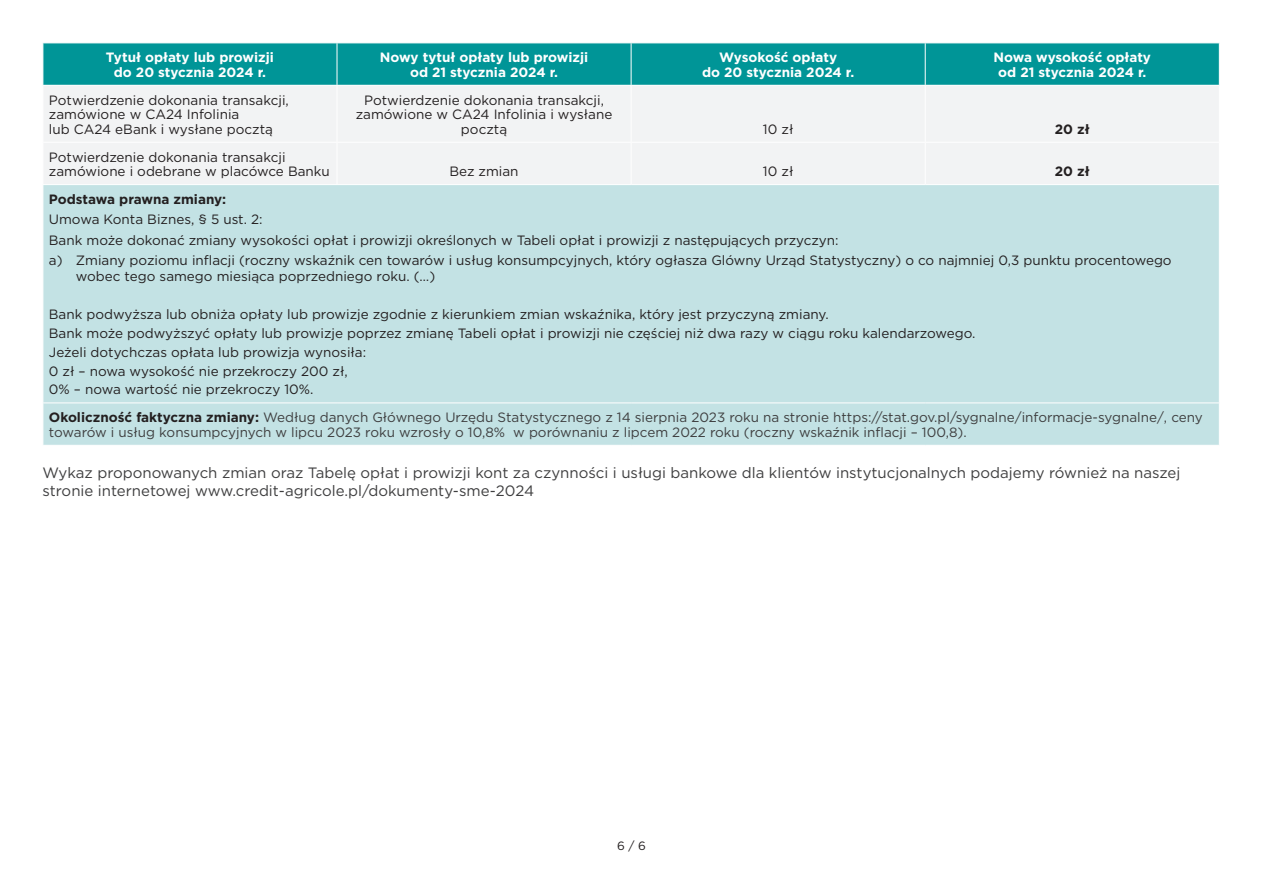
<style>
.page{position:relative;width:1263px;height:893px;background:#fff}
.page>*{position:absolute;margin:0;border:0;box-sizing:border-box;transform-origin:0 0}
.t1{font:15px/18px "Gotham";color:#3e3e3f}
.t2{font:13.5px/14.5px "Gotham";color:#231f20}
.t3{font:13.5px/14.5px "Gotham";color:#3e3e3f}
.t4{font:700 13.5px/14.5px "Gotham";color:#fff;text-align:center}
.t5{font:700 13.5px "Gotham";color:#231f20}
.t6{font:12px "Gotham";color:#231f20}
.s1{font-weight:700;color:#231f20}
</style>
<div class="page">
<div style="left:44px;top:44px;width:1175px;height:41px;background:#009597"></div>
<div style="left:44px;top:86px;width:1175px;height:98px;background:#f2f3f4"></div>
<div style="left:44px;top:185px;width:1175px;height:260px;background:#c3e2e4"></div>
<hr style="left:337px;top:43px;width:1px;height:42px;background:#fff">
<hr style="left:631px;top:43px;width:1px;height:42px;background:#fff">
<hr style="left:925px;top:43px;width:1px;height:42px;background:#fff">
<hr style="left:337px;top:86px;width:1px;height:56px;background:#fff">
<hr style="left:631px;top:86px;width:1px;height:56px;background:#fff">
<hr style="left:925px;top:86px;width:1px;height:56px;background:#fff">
<hr style="left:43px;top:142px;width:294px;height:1px;background:#fff">
<hr style="left:337px;top:142px;width:294px;height:1px;background:#fff">
<hr style="left:337px;top:143px;width:1px;height:41px;background:#fff">
<hr style="left:631px;top:142px;width:294px;height:1px;background:#fff">
<hr style="left:631px;top:143px;width:1px;height:41px;background:#fff">
<hr style="left:925px;top:142px;width:295px;height:1px;background:#fff">
<hr style="left:925px;top:143px;width:1px;height:41px;background:#fff">
<hr style="left:43px;top:403px;width:294px;height:1px;background:#fff">
<hr style="left:337px;top:403px;width:294px;height:1px;background:#fff">
<hr style="left:631px;top:403px;width:294px;height:1px;background:#fff">
<hr style="left:925px;top:403px;width:295px;height:1px;background:#fff">
<p class="t4" style="left:106px;top:50px;width:170px">Tytuł opłaty lub prowizji do 20 stycznia 2024 r.</p>
<p class="t4" style="left:380px;top:50px;width:210px">Nowy tytuł opłaty lub prowizji od 21 stycznia 2024 r.</p>
<p class="t4" style="left:702px;top:50px;width:154px">Wysokość opłaty<br>do 20 stycznia 2024 r.</p>
<p class="t4" style="left:993px;top:50px;width:159px">Nowa wysokość opłaty od 21 stycznia 2024 r.</p>
<p class="t2" style="left:49px;top:92px;width:241px">Potwierdzenie dokonania transakcji, zamówione w CA24 Infolinia<br>lub CA24 eBank i wysłane pocztą</p>
<p class="t2" style="left:356px;top:92px;width:258px;text-align:center">Potwierdzenie dokonania transakcji, zamówione w CA24 Infolinia i wysłane pocztą</p>
<p class="t2" style="left:763px;top:121px;width:32px">10 zł</p>
<p class="t5" style="left:1055px;top:120px;width:36px">20 zł</p>
<p class="t2" style="left:49px;top:149px;width:282px">Potwierdzenie dokonania transakcji zamówione i odebrane w placówce Banku</p>
<p class="t2" style="left:449px;top:164px;width:71px">Bez zmian</p>
<p class="t2" style="left:763px;top:164px;width:32px">10 zł</p>
<p class="t5" style="left:1055px;top:162px;width:36px">20 zł</p>
<p class="t5" style="left:49px;top:190px;width:179px">Podstawa prawna zmiany:</p>
<p class="t2" style="left:49px;top:212px;width:215px">Umowa Konta Biznes, § 5 ust. 2:</p>
<p class="t2" style="left:49px;top:232px;width:791px">Bank może dokonać zmiany wysokości opłat i prowizji określonych w Tabeli opłat i prowizji z następujących przyczyn:</p>
<p class="t2" style="left:76px;top:252px;width:1097px;line-height:16.2px;text-indent:-27px">a) Zmiany poziomu inflacji (roczny wskaźnik cen towarów i usług konsumpcyjnych, który ogłasza Glówny Urząd Statystyczny) o co najmniej 0,3 punktu procentowego wobec tego samego miesiąca poprzedniego roku. (…)</p>
<p class="t2" style="left:49px;top:307px;width:781px">Bank podwyższa lub obniża opłaty lub prowizje zgodnie z kierunkiem zmian wskaźnika, który jest przyczyną zmiany.</p>
<p class="t2" style="left:49px;top:326px;width:928px">Bank może podwyższyć opłaty lub prowizje poprzez zmianę Tabeli opłat i prowizji nie częściej niż dwa razy w ciągu roku kalendarzowego.</p>
<p class="t2" style="left:49px;top:344px;width:319px">Jeżeli dotychczas opłata lub prowizja wynosiła:</p>
<p class="t2" style="left:49px;top:363px;width:300px">0 zł – nowa wysokość nie przekroczy 200 zł,</p>
<p class="t2" style="left:49px;top:382px;width:266px">0% – nowa wartość nie przekroczy 10%.</p>
<p class="t3" style="left:49px;top:410px;width:1155px"><span class="s1">Okoliczność faktyczna zmiany:</span> Według danych Głównego Urzędu Statystycznego z 14 sierpnia 2023 roku na stronie https://stat.gov.pl/sygnalne/informacje-sygnalne/, ceny towarów i usług konsumpcyjnych w lipcu 2023 roku wzrosły o 10,8% w porównaniu z lipcem 2022 roku (roczny wskaźnik inflacji – 100,8).</p>
<p class="t1" style="left:43px;top:464px;width:1139px">Wykaz proponowanych zmian oraz Tabelę opłat i prowizji kont za czynności i usługi bankowe dla klientów instytucjonalnych podajemy również na naszej stronie internetowej www.credit-agricole.pl/dokumenty-sme-2024</p>
<p class="t6" style="left:617px;top:838px;width:30px">6 / 6</p>
</div>
